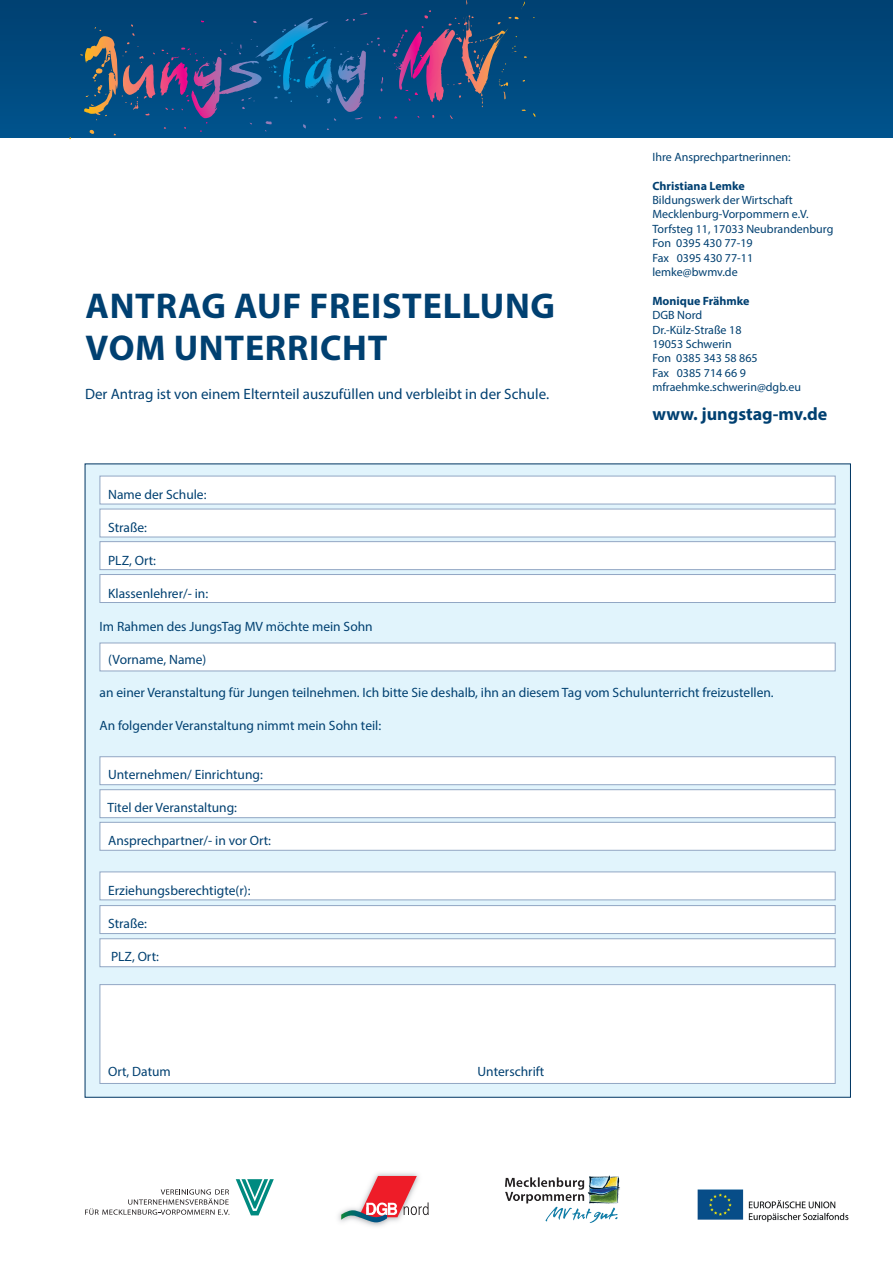
<style>
.page{position:relative;width:893px;height:1263px;background:#fff}
.page>*{position:absolute;margin:0;border:0;box-sizing:border-box;transform-origin:0 0}
.t1{font:700 36px/42px "Myriad Pro";letter-spacing:.02em;color:#004071}
.t2{font:700 18px "Myriad Pro";color:#004071}
.t3{font:15px "Myriad Pro";color:#004071}
.t4{font:13.5px "Myriad Pro";color:#004071}
.t5{font:12px/14.4px "Myriad Pro";color:#004071}
.t6{font:700 12px "Myriad Pro";color:#004071}
</style>
<div class="page">
<div style="left:85px;top:463px;width:766px;height:634px;background:#e1f4fc"></div>
<div style="left:100px;top:476px;width:736px;height:28px;background:#fff;border:1px solid #92a7c4"></div>
<div style="left:100px;top:509px;width:736px;height:28px;background:#fff;border:1px solid #92a7c4"></div>
<div style="left:100px;top:541px;width:736px;height:29px;background:#fff;border:1px solid #92a7c4"></div>
<div style="left:100px;top:574px;width:736px;height:29px;background:#fff;border:1px solid #92a7c4"></div>
<div style="left:100px;top:643px;width:736px;height:28px;background:#fff;border:1px solid #92a7c4"></div>
<div style="left:100px;top:756px;width:736px;height:29px;background:#fff;border:1px solid #92a7c4"></div>
<div style="left:100px;top:789px;width:736px;height:29px;background:#fff;border:1px solid #92a7c4"></div>
<div style="left:100px;top:822px;width:736px;height:29px;background:#fff;border:1px solid #92a7c4"></div>
<div style="left:100px;top:871px;width:736px;height:29px;background:#fff;border:1px solid #92a7c4"></div>
<div style="left:100px;top:905px;width:736px;height:29px;background:#fff;border:1px solid #92a7c4"></div>
<div style="left:100px;top:938px;width:736px;height:29px;background:#fff;border:1px solid #92a7c4"></div>
<div style="left:100px;top:984px;width:736px;height:100px;background:#fff;border:1px solid #92a7c4"></div>
<svg style="left:0;top:0;width:893px;height:137px;background:#064b7f"></svg>
<svg style="left:201px;top:0;width:334px;height:101px;background:#1a4d81"></svg>
<svg style="left:85px;top:1189px;width:144px;height:26px"></svg>
<svg style="left:236px;top:1179px;width:38px;height:36px"></svg>
<img style="left:505px;top:1175px;width:115px;height:48px">
<img style="left:338px;top:1173px;width:81px;height:54px">
<svg style="left:341px;top:1176px;width:88px;height:46px"></svg>
<img style="left:697px;top:1189px;width:152px;height:33px">
<h1 class="t1" style="left:85px;top:284px;width:471px">ANTRAG AUF FREISTELLUNG<br>VOM UNTERRICHT</h1>
<p class="t3" style="left:85px;top:385px;width:466px">Der Antrag ist von einem Elternteil auszufüllen und verbleibt in der Schule.</p>
<p class="t5" style="left:652px;top:149px;width:140px">Ihre Ansprechpartnerinnen:</p>
<p class="t6" style="left:652px;top:178px;width:94px">Christiana Lemke</p>
<p class="t5" style="left:652px;top:193px;width:183px">Bildungswerk der Wirtschaft<br>Mecklenburg-Vorpommern e.V.<br>Torfsteg 11, 17033 Neubrandenburg<br>Fon 0395 430 77-19<br>Fax 0395 430 77-11 lemke@bwmv.de</p>
<p class="t6" style="left:652px;top:293px;width:99px">Monique Frähmke</p>
<p class="t5" style="left:652px;top:308px;width:150px">DGB Nord<br>Dr.-Külz-Straße 18<br>19053 Schwerin<br>Fon 0385 343 58 865<br>Fax 0385 714 66 9 mfraehmke.schwerin@dgb.eu</p>
<h2 class="t2" style="left:652px;top:403px;width:176px">www. jungstag-mv.de</h2>
<p class="t4" style="left:108px;top:486px;width:100px">Name der Schule:</p>
<p class="t4" style="left:108px;top:519px;width:40px">Straße:</p>
<p class="t4" style="left:108px;top:552px;width:49px">PLZ, Ort:</p>
<p class="t4" style="left:108px;top:585px;width:102px">Klassenlehrer/- in:</p>
<p class="t4" style="left:100px;top:618px;width:275px">Im Rahmen des JungsTag MV möchte mein Sohn</p>
<p class="t4" style="left:108px;top:651px;width:100px">(Vorname, Name)</p>
<p class="t4" style="left:100px;top:684px;width:676px">an einer Veranstaltung für Jungen teilnehmen. Ich bitte Sie deshalb, ihn an diesem Tag vom Schulunterricht freizustellen.</p>
<p class="t4" style="left:100px;top:717px;width:283px">An folgender Veranstaltung nimmt mein Sohn teil:</p>
<p class="t4" style="left:108px;top:766px;width:156px">Unternehmen/ Einrichtung:</p>
<p class="t4" style="left:108px;top:799px;width:131px">Titel der Veranstaltung:</p>
<p class="t4" style="left:108px;top:832px;width:164px">Ansprechpartner/- in vor Ort:</p>
<p class="t4" style="left:108px;top:882px;width:144px">Erziehungsberechtigte(r):</p>
<p class="t4" style="left:108px;top:915px;width:40px">Straße:</p>
<p class="t4" style="left:111px;top:948px;width:49px">PLZ, Ort:</p>
<p class="t4" style="left:108px;top:1063px;width:64px">Ort, Datum</p>
<p class="t4" style="left:478px;top:1063px;width:68px">Unterschrift</p>
</div>
